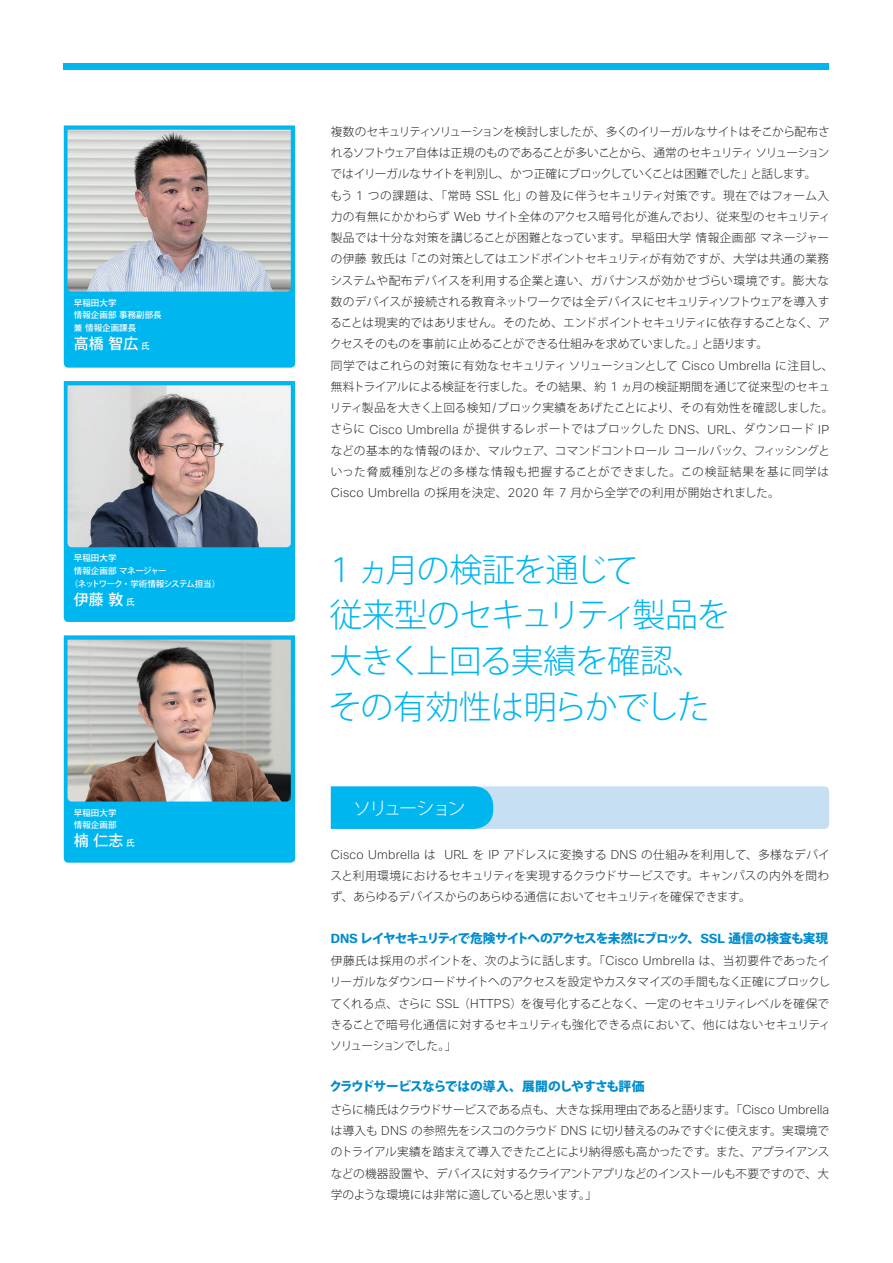
<style>
.page{position:relative;width:893px;height:1263px;background:#fff}
.page>*{position:absolute;margin:0;border:0;box-sizing:border-box;transform-origin:0 0}
.t1{font:33px/45.8px "Koz Go Pr 6 N Light 90 pv RKSJ H";letter-spacing:-.03em;color:#00b6ef}
.t2{font:18px "Koz Go Pr 6 N Light 90 pv RKSJ H";letter-spacing:-.135em;color:#fff}
.t3{font:14.85px "Koz Go Pr 6 N Medium 90 pv RKSJ H";color:#fff}
.t4{font:12.75px "Koz Go Pr 6 N Heavy 90 pv RKSJ H";letter-spacing:-.075em;color:#008dce}
.t5{font:12.75px "Koz Go Pr 6 N Heavy 90 pv RKSJ H";letter-spacing:-.055em;color:#008dce}
.t6{font:11.7px/21.3px "Koz Go Pr 6 N Light 90 pv RKSJ H";color:#231f20}
.t7{font:8.55px/12.8px "Koz Go Pr 6 N Medium 90 pv RKSJ H";color:#fff}
.t8{font:8.55px "Koz Go Pr 6 N Medium 90 pv RKSJ H";letter-spacing:-.08em;color:#fff}
.s1{font-size:8.55px}
.s2{font-family:"Cisco Sans";font-weight:200;font-size:12.45px}
.s3{font-family:"Cisco Sans";font-weight:200;font-size:35.25px}
.s4{font-family:"Cisco Sans";font-weight:700}
</style>
<div class="page">
<div style="left:64px;top:64px;width:765px;height:6px;background:#00b6ef"></div>
<div style="left:64px;top:125px;width:231px;height:243px;background:#00b6ef"></div>
<img style="left:68px;top:130px;width:223px;height:162px">
<div style="left:64px;top:381px;width:231px;height:241px;background:#00b6ef"></div>
<img style="left:68px;top:385px;width:223px;height:162px">
<div style="left:64px;top:635px;width:231px;height:228px;background:#00b6ef"></div>
<img style="left:68px;top:640px;width:223px;height:161px">
<svg style="left:331px;top:786px;width:498px;height:43px"></svg>
<p class="t7" style="left:74px;top:297px;width:89px">早稲田大学<br>情報企画部事務副部長兼情報企画課長</p>
<p class="t3" style="left:74px;top:338px;width:77px">高橋智広<span class="s1">氏</span></p>
<p class="t7" style="left:74px;top:553px;width:44px">早稲田大学</p>
<p class="t7" style="left:74px;top:565px;width:94px">情報企画部マネージャー</p>
<p class="t8" style="left:70px;top:580px;width:152px">（ネットワーク・学術情報システム担当）</p>
<p class="t3" style="left:74px;top:594px;width:62px">伊藤敦<span class="s1">氏</span></p>
<p class="t7" style="left:74px;top:807px;width:44px">早稲田大学情報企画部</p>
<p class="t3" style="left:74px;top:835px;width:62px">楠仁志<span class="s1">氏</span></p>
<p class="t6" style="left:330px;top:122px;width:505px">複数のセキュリティソリューションを検討しましたが、多くのイリーガルなサイトはそこから配布されるソフトウェア自体は正規のものであることが多いことから、通常のセキュリティソリューションではイリーガルなサイトを判別し、かつ正確にブロックしていくことは困難でした」と話します。<br>もう <span class="s2">1</span> つの課題は、「常時 <span class="s2">SSL</span> 化」の普及に伴うセキュリティ対策です。現在ではフォーム入力の有無にかかわらず <span class="s2">Web</span> サイト全体のアクセス暗号化が進んでおり、従来型のセキュリティ製品では十分な対策を講じることが困難となっています。早稲田大学情報企画部マネージャーの伊藤敦氏は「この対策としてはエンドポイントセキュリティが有効ですが、大学は共通の業務システムや配布デバイスを利用する企業と違い、ガバナンスが効かせづらい環境です。膨大な数のデバイスが接続される教育ネットワークでは全デバイスにセキュリティソフトウェアを導入することは現実的ではありません。そのため、エンドポイントセキュリティに依存することなく、アクセスそのものを事前に止めることができる仕組みを求めていました。」と語ります。<br>同学ではこれらの対策に有効なセキュリティソリューションとして <span class="s2">Cisco Umbrella</span> に注目し、無料トライアルによる検証を行ました。その結果、約 <span class="s2">1</span> ヵ月の検証期間を通じて従来型のセキュリティ製品を大きく上回る検知<span class="s2">/</span>ブロック実績をあげたことにより、その有効性を確認しました。さらに <span class="s2">Cisco Umbrella</span> が提供するレポートではブロックした <span class="s2">DNS</span>、<span class="s2">URL</span>、ダウンロード <span class="s2">IP</span>などの基本的な情報のほか、マルウェア、コマンドコントロールコールバック、フィッシングといった脅威種別などの多様な情報も把握することができました。この検証結果を基に同学は<span class="s2">Cisco Umbrella</span> の採用を決定、<span class="s2">2020</span> 年 <span class="s2">7</span> 月から全学での利用が開始されました。</p>
<h1 class="t1" style="left:329px;top:551px;width:403px"><span class="s3">1</span> ヵ月の検証を通じて<br>従来型のセキュリティ製品を大きく上回る実績を確認、その有効性は明らかでした</h1>
<h2 class="t2" style="left:353px;top:801px;width:114px">ソリューション</h2>
<p class="t6" style="left:330px;top:845px;width:501px;text-align:justify"><span class="s2">Cisco Umbrella</span> は <span class="s2">URL</span> を <span class="s2">IP</span> アドレスに変換する <span class="s2">DNS</span> の仕組みを利用して、多様なデバイスと利用環境におけるセキュリティを実現するクラウドサービスです。キャンパスの内外を問わず、あらゆるデバイスからのあらゆる通信においてセキュリティを確保できます。</p>
<p class="t4" style="left:331px;top:933px;width:499px"><span class="s4">DNS</span> レイヤセキュリティで危険サイトへのアクセスを未然にブロック、<span class="s4">SSL</span> 通信の検査も実現</p>
<p class="t6" style="left:330px;top:951px;width:502px">伊藤氏は採用のポイントを、次のように話します。「<span class="s2">Cisco Umbrella</span> は、当初要件であったイリーガルなダウンロードサイトへのアクセスを設定やカスタマイズの手間もなく正確にブロックしてくれる点、さらに <span class="s2">SSL</span>（<span class="s2">HTTPS</span>）を復号化することなく、一定のセキュリティレベルを確保できることで暗号化通信に対するセキュリティも強化できる点において、他にはないセキュリティソリューションでした。」</p>
<p class="t5" style="left:330px;top:1082px;width:316px">クラウドサービスならではの導入、展開のしやすさも評価</p>
<p class="t6" style="left:330px;top:1100px;width:500px;text-align:justify">さらに楠氏はクラウドサービスである点も、大きな採用理由であると語ります。「<span class="s2">Cisco Umbrella</span>は導入も <span class="s2">DNS</span> の参照先をシスコのクラウド <span class="s2">DNS</span> に切り替えるのみですぐに使えます。実環境でのトライアル実績を踏まえて導入できたことにより納得感も高かったです。また、アプライアンスなどの機器設置や、デバイスに対するクライアントアプリなどのインストールも不要ですので、大学のような環境には非常に適していると思います。」</p>
</div>
